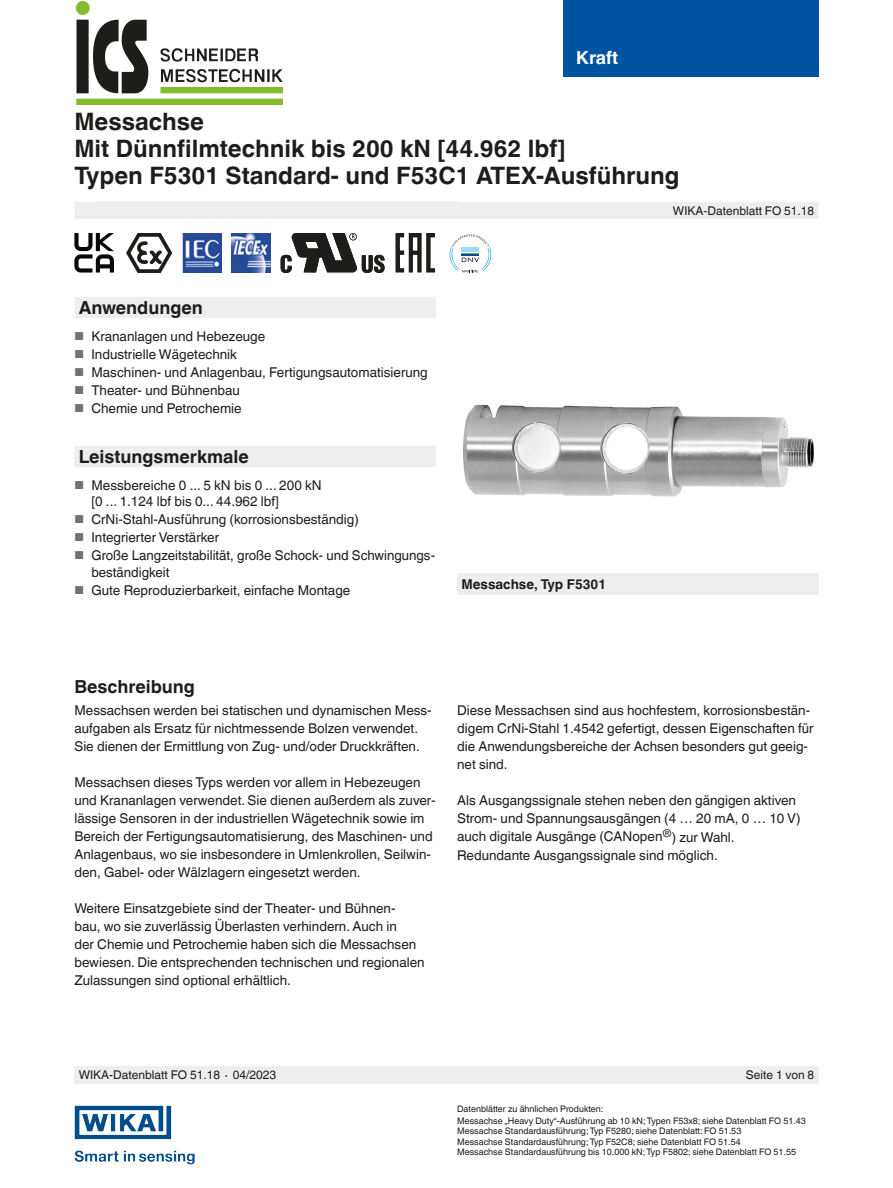
<style>
.page{position:relative;width:893px;height:1188px;background:#fff}
.page>*{position:absolute;margin:0;border:0;box-sizing:border-box;transform-origin:0 0}
.t1{font:700 24px/27px "Helvetica World";color:#1d1d1b}
.t2{font:700 18px "Helvetica World";color:#1d1d1b}
.t3{font:700 18px "Helvetica World";color:#fff}
.t4{font:13.5px/18px "Helvetica World";color:#1d1d1b}
.t5{font:700 13.5px "Helvetica World";color:#1d1d1b}
.t6{font:12px "Helvetica World";color:#1d1d1b}
.t7{font:9px/10.5px "Helvetica World";color:#1d1d1b}
.s1{font-size:11.55px;color:#727170}
</style>
<div class="page">
<div style="left:563px;top:0;width:256px;height:77px;background:#0053a1"></div>
<div style="left:75px;top:202px;width:743px;height:17px;background:#eee"></div>
<div style="left:96px;top:202px;width:363px;height:17px;background:#eee"></div>
<div style="left:74px;top:1066px;width:745px;height:18px;background:#eee"></div>
<img style="left:463px;top:404px;width:351px;height:93px">
<svg style="left:450px;top:234px;width:41px;height:38px"></svg>
<img style="left:74px;top:1106px;width:121px;height:58px">
<svg style="left:75px;top:297px;width:361px;height:170px"></svg>
<div style="left:457px;top:574px;width:362px;height:21px;background:#eee"></div>
<svg style="left:126px;top:233px;width:46px;height:40px"></svg>
<svg style="left:281px;top:233px;width:104px;height:40px"></svg>
<img style="left:183px;top:233px;width:88px;height:40px">
<svg style="left:395px;top:233px;width:40px;height:40px"></svg>
<svg style="left:74px;top:233px;width:40px;height:40px"></svg>
<img style="left:77px;top:1px;width:206px;height:103px">
<h2 class="t3" style="left:576px;top:47px;width:44px">Kraft</h2>
<h1 class="t1" style="left:74px;top:108px;width:607px">Messachse<br>Mit Dünnfilmtechnik bis 200 kN [44.962 lbf]<br>Typen F5301 Standard- und F53C1 ATEX-Ausführung</h1>
<p class="t6" style="left:673px;top:204px;width:143px">WIKA-Datenblatt FO 51.18</p>
<h2 class="t2" style="left:79px;top:297px;width:126px">Anwendungen</h2>
<p class="t4" style="left:74px;top:327px;width:192px"><span class="s1">■</span> Krananlagen und Hebezeuge</p>
<p class="t4" style="left:74px;top:345px;width:164px"><span class="s1">■</span> Industrielle Wägetechnik</p>
<p class="t4" style="left:74px;top:363px;width:355px"><span class="s1">■</span> Maschinen- und Anlagenbau, Fertigungsautomatisierung</p>
<p class="t4" style="left:74px;top:381px;width:167px"><span class="s1">■</span> Theater- und Bühnenbau</p>
<p class="t4" style="left:74px;top:399px;width:169px"><span class="s1">■</span> Chemie und Petrochemie</p>
<h2 class="t2" style="left:79px;top:446px;width:172px">Leistungsmerkmale</h2>
<p class="t4" style="left:91px;top:477px;width:232px;line-height:16.5px;text-indent:-17px"><span class="s1">■</span> Messbereiche 0 ... 5 kN bis 0 ... 200 kN [0 ... 1.124 lbf bis 0... 44.962 lbf]</p>
<p class="t4" style="left:74px;top:510px;width:286px"><span class="s1">■</span> CrNi-Stahl-Ausführung (korrosionsbeständig)</p>
<p class="t4" style="left:74px;top:528px;width:146px"><span class="s1">■</span> Integrierter Verstärker</p>
<p class="t4" style="left:91px;top:547px;width:345px;line-height:16.5px;text-indent:-17px"><span class="s1">■</span> Große Langzeitstabilität, große Schock- und Schwingungs&shy;beständigkeit</p>
<p class="t4" style="left:74px;top:581px;width:277px"><span class="s1">■</span> Gute Reproduzierbarkeit, einfache Montage</p>
<p class="t5" style="left:461px;top:577px;width:146px">Messachse, Typ F5301</p>
<h2 class="t2" style="left:74px;top:676px;width:122px">Beschreibung</h2>
<p class="t4" style="left:74px;top:702px;width:359px">Messachsen werden bei statischen und dynamischen Mess&shy;aufgaben als Ersatz für nichtmessende Bolzen verwendet.<br>Sie dienen der Ermittlung von Zug- und/oder Druckkräften.</p>
<p class="t4" style="left:74px;top:774px;width:363px">Messachsen dieses Typs werden vor allem in Hebezeugen und Krananlagen verwendet. Sie dienen außerdem als zuver&shy;lässige Sensoren in der industriellen Wägetechnik sowie im Bereich der Fertigungsautomatisierung, des Maschinen- und Anlagenbaus, wo sie insbesondere in Umlenkrollen, Seilwin&shy;den, Gabel- oder Wälzlagern eingesetzt werden.</p>
<p class="t4" style="left:74px;top:900px;width:352px">Weitere Einsatzgebiete sind der Theater- und Bühnen&shy;bau, wo sie zuverlässig Überlasten verhindern. Auch in<br>der Chemie und Petrochemie haben sich die Messachsen bewiesen. Die entsprechenden technischen und regionalen Zulassungen sind optional erhältlich.</p>
<p class="t4" style="left:457px;top:702px;width:358px">Diese Messachsen sind aus hochfestem, korrosionsbestän&shy;digem CrNi-Stahl 1.4542 gefertigt, dessen Eigenschaften für die Anwendungsbereiche der Achsen besonders gut geeig&shy;net sind.</p>
<p class="t4" style="left:457px;top:792px;width:345px">Als Ausgangssignale stehen neben den gängigen aktiven Strom- und Spannungsausgängen (4 … 20 mA, 0 … 10 V) auch digitale Ausgänge (CANopen<sup>®</sup>) zur Wahl.<br>Redundante Ausgangssignale sind möglich.</p>
<p class="t6" style="left:79px;top:1068px;width:199px">WIKA-Datenblatt FO 51.18 ∙ 04/2023</p>
<p class="t6" style="left:746px;top:1068px;width:70px">Seite 1 von 8</p>
<p class="t7" style="left:457px;top:1103px;width:350px;line-height:12px">Datenblätter zu ähnlichen Produkten:<br>Messachse „Heavy Duty“-Ausführung ab 10 kN; Typen F53x8; siehe Datenblatt FO 51.43</p>
<p class="t7" style="left:457px;top:1126px;width:340px">Messachse Standardausführung; Typ F5280; siehe Datenblatt: FO 51.53<br>Messachse Standardausführung; Typ F52C8; siehe Datenblatt FO 51.54<br>Messachse Standardausführung bis 10.000 kN; Typ F5802; siehe Datenblatt FO 51.55</p>
</div>
